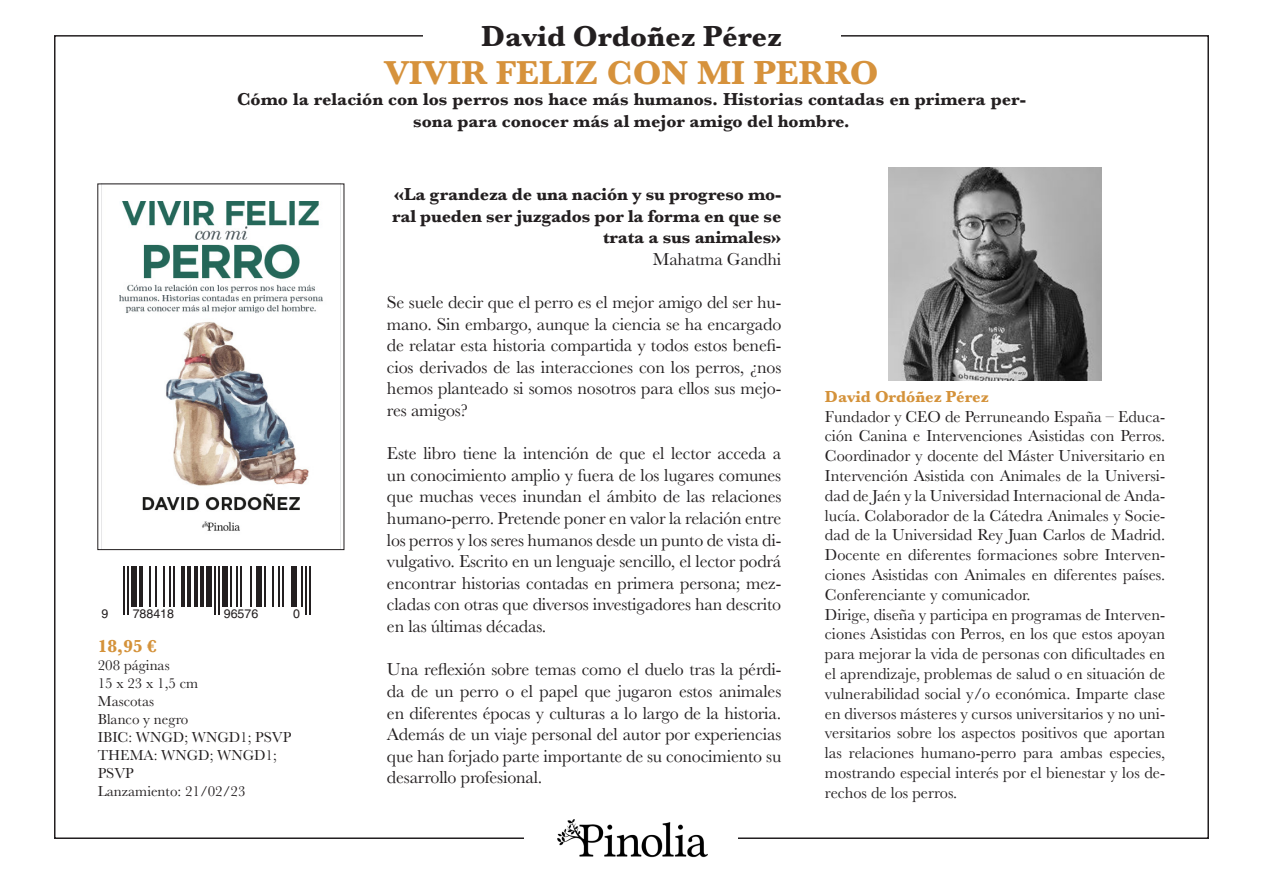
<style>
.page{position:relative;width:1263px;height:893px;background:#fff}
.page>*{position:absolute;margin:0;border:0;box-sizing:border-box;transform-origin:0 0}
.t1{font:700 34.5px "Baskerville";color:#d6923c}
.t2{font:700 30px "Baskerville";color:#231f20}
.t3{font:18px/21.6px "Baskerville";letter-spacing:-.01em;color:#231f20;text-align:justify}
.t4{font:700 18px/21.6px "Baskerville";color:#231f20;text-align:right}
.t5{font:700 18px "Baskerville";color:#d4923a}
.t6{font:16.5px/19.8px "Baskerville";color:#231f20;text-align:justify}
.t7{font:700 16.5px "Baskerville";color:#d4923a}
.t8{font:15px/18px "Baskerville";color:#231f20}
.t9{font:12.45px "Helvetica";color:#231f20}
</style>
<div class="page">
<img style="left:557px;top:819px;width:151px;height:39px">
<img style="left:889px;top:168px;width:212px;height:213px">
<img style="left:119px;top:201px;width:204px;height:330px">
<hr style="left:123px;top:566px;width:2px;height:48px;background:#231f20">
<hr style="left:127px;top:566px;width:2px;height:48px;background:#231f20">
<div style="left:131px;top:566px;width:6px;height:41px;background:#231f20"></div>
<hr style="left:139px;top:566px;width:4px;height:41px;background:#231f20">
<hr style="left:149px;top:566px;width:2px;height:41px;background:#231f20">
<hr style="left:155px;top:566px;width:2px;height:41px;background:#231f20">
<hr style="left:163px;top:566px;width:2px;height:41px;background:#231f20">
<hr style="left:169px;top:566px;width:2px;height:41px;background:#231f20">
<hr style="left:173px;top:566px;width:2px;height:41px;background:#231f20">
<hr style="left:181px;top:566px;width:4px;height:41px;background:#231f20">
<hr style="left:187px;top:566px;width:3px;height:41px;background:#231f20">
<hr style="left:194px;top:566px;width:4px;height:41px;background:#231f20">
<hr style="left:200px;top:566px;width:4px;height:41px;background:#231f20">
<div style="left:206px;top:566px;width:6px;height:41px;background:#231f20"></div>
<hr style="left:214px;top:566px;width:2px;height:48px;background:#231f20">
<hr style="left:218px;top:566px;width:2px;height:48px;background:#231f20">
<div style="left:222px;top:566px;width:6px;height:41px;background:#231f20"></div>
<hr style="left:230px;top:566px;width:2px;height:41px;background:#231f20">
<hr style="left:236px;top:566px;width:2px;height:41px;background:#231f20">
<hr style="left:240px;top:566px;width:2px;height:41px;background:#231f20">
<hr style="left:250px;top:566px;width:2px;height:41px;background:#231f20">
<div style="left:256px;top:566px;width:6px;height:41px;background:#231f20"></div>
<hr style="left:264px;top:566px;width:2px;height:41px;background:#231f20">
<hr style="left:272px;top:566px;width:2px;height:41px;background:#231f20">
<hr style="left:278px;top:566px;width:2px;height:41px;background:#231f20">
<hr style="left:282px;top:566px;width:2px;height:41px;background:#231f20">
<div style="left:291px;top:566px;width:6px;height:41px;background:#231f20"></div>
<hr style="left:301px;top:566px;width:2px;height:41px;background:#231f20">
<hr style="left:305px;top:566px;width:2px;height:48px;background:#231f20">
<hr style="left:309px;top:566px;width:2px;height:48px;background:#231f20">
<p class="t2" style="left:481px;top:15px;width:302px">David Ordoñez Pérez</p>
<p class="t1" style="left:384px;top:48px;width:495px">VIVIR FELIZ CON MI PERRO</p>
<p class="t4" style="left:237px;top:89px;width:790px;text-align:center">Cómo la relación con los perros nos hace más humanos. Historias contadas en primera per&shy;sona para conocer más al mejor amigo del hombre.</p>
<p class="t9" style="left:101px;top:606px;width:8px">9</p>
<p class="t9" style="left:133px;top:606px;width:43px">788418</p>
<p class="t9" style="left:224px;top:606px;width:36px">96576</p>
<p class="t9" style="left:293px;top:606px;width:8px">0</p>
<p class="t5" style="left:98px;top:633px;width:60px">18,95 €</p>
<p class="t8" style="left:98px;top:656px;width:73px">208 páginas</p>
<p class="t8" style="left:98px;top:674px;width:102px">15 x 23 x 1,5 cm</p>
<p class="t8" style="left:98px;top:692px;width:58px">Mascotas</p>
<p class="t8" style="left:98px;top:710px;width:92px">Blanco y negro</p>
<p class="t8" style="left:98px;top:728px;width:195px">IBIC: WNGD; WNGD1; PSVP</p>
<p class="t8" style="left:98px;top:746px;width:181px">THEMA: WNGD; WNGD1;<br>PSVP</p>
<p class="t8" style="left:98px;top:782px;width:149px">Lanzamiento: 21/02/23</p>
<p class="t4" style="left:392px;top:184px;width:391px">«La grandeza de una nación y su progreso mo&shy;ral pueden ser juzgados por la forma en que se trata a sus animales»</p>
<p class="t3" style="left:653px;top:248px;width:130px">Mahatma Gandhi</p>
<p class="t3" style="left:387px;top:292px;width:396px">Se suele decir que el perro es el mejor amigo del ser hu&shy;mano. Sin embargo, aunque la ciencia se ha encargado de relatar esta historia compartida y todos estos benefi&shy;cios derivados de las interacciones con los perros, ¿nos hemos planteado si somos nosotros para ellos sus mejo&shy;res amigos?</p>
<p class="t3" style="left:387px;top:443px;width:396px">Este libro tiene la intención de que el lector acceda a un conocimiento amplio y fuera de los lugares comunes que muchas veces inundan el ámbito de las relaciones humano-perro. Pretende poner en valor la relación entre los perros y los seres humanos desde un punto de vista di&shy;vulgativo. Escrito en un lenguaje sencillo, el lector podrá encontrar historias contadas en primera persona; mez&shy;cladas con otras que diversos investigadores han descrito en las últimas décadas.</p>
<p class="t3" style="left:387px;top:659px;width:396px">Una reflexión sobre temas como el duelo tras la pérdi&shy;da de un perro o el papel que jugaron estos animales en diferentes épocas y culturas a lo largo de la historia.<br>Además de un viaje personal del autor por experiencias que han forjado parte importante de su conocimiento su desarrollo profesional.</p>
<p class="t7" style="left:825px;top:385px;width:165px">David Ordóñez Pérez</p>
<p class="t6" style="left:825px;top:407px;width:342px">Fundador y CEO de Perruneando España – Educa&shy;ción Canina e Intervenciones Asistidas con Perros.<br>Coordinador y docente del Máster Universitario en Intervención Asistida con Animales de la Universi&shy;dad de Jaén y la Universidad Internacional de Anda&shy;lucía. Colaborador de la Cátedra Animales y Socie&shy;dad de la Universidad Rey Juan Carlos de Madrid.<br>Docente en diferentes formaciones sobre Interven&shy;ciones Asistidas con Animales en diferentes países.<br>Conferenciante y comunicador.</p>
<p class="t6" style="left:825px;top:605px;width:342px">Dirige, diseña y participa en programas de Interven&shy;ciones Asistidas con Perros, en los que estos apoyan para mejorar la vida de personas con dificultades en el aprendizaje, problemas de salud o en situación de vulnerabilidad social y/o económica. Imparte clase en diversos másteres y cursos universitarios y no uni&shy;versitarios sobre los aspectos positivos que aportan las relaciones humano-perro para ambas especies, mostrando especial interés por el bienestar y los de&shy;rechos de los perros.</p>
</div>
